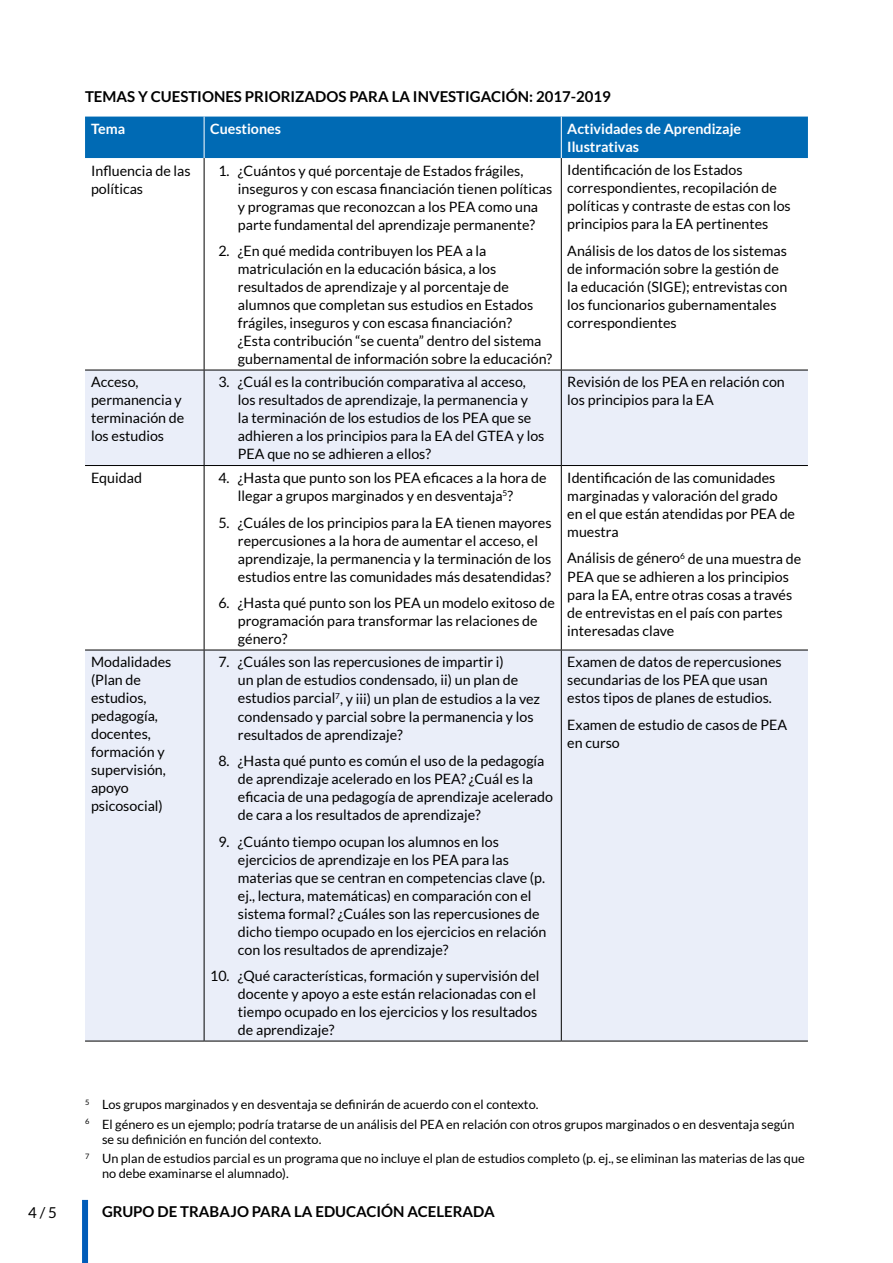
<style>
.page{position:relative;width:893px;height:1263px;background:#fff}
.page>*{position:absolute;margin:0;border:0;box-sizing:border-box;transform-origin:0 0}
.t1{font:700 15px "Lato";color:#000}
.t2{font:15px "Lato";color:#000}
.t3{font:14.25px/18px "Lato";color:#000}
.t4{font:700 14.25px/18px "Lato";color:#fff}
.t5{font:12.75px/19.2px "Lato";color:#000}
</style>
<div class="page">
<div style="left:85px;top:117px;width:723px;height:41px;background:#006ab4"></div>
<svg style="left:85px;top:371px;width:723px;height:670px;fill:#eaeef9"></svg>
<hr style="left:204px;top:158px;width:1px;height:212px;background:#000">
<hr style="left:561px;top:158px;width:1px;height:212px;background:#000">
<hr style="left:85px;top:370px;width:119px;height:1px;background:#000">
<hr style="left:204px;top:370px;width:357px;height:1px;background:#000">
<hr style="left:204px;top:370px;width:1px;height:95px;background:#000">
<hr style="left:561px;top:370px;width:247px;height:1px;background:#000">
<hr style="left:561px;top:370px;width:1px;height:95px;background:#000">
<hr style="left:85px;top:465px;width:119px;height:1px;background:#000">
<hr style="left:204px;top:465px;width:357px;height:1px;background:#000">
<hr style="left:204px;top:466px;width:1px;height:184px;background:#000">
<hr style="left:561px;top:465px;width:247px;height:1px;background:#000">
<hr style="left:561px;top:466px;width:1px;height:184px;background:#000">
<hr style="left:85px;top:650px;width:119px;height:1px;background:#000">
<hr style="left:204px;top:650px;width:357px;height:1px;background:#000">
<hr style="left:204px;top:650px;width:1px;height:391px;background:#000">
<hr style="left:561px;top:650px;width:247px;height:1px;background:#000">
<hr style="left:561px;top:650px;width:1px;height:391px;background:#000">
<hr style="left:85px;top:1041px;width:119px;height:1px;background:#000">
<hr style="left:204px;top:1041px;width:357px;height:1px;background:#000">
<hr style="left:561px;top:1041px;width:247px;height:1px;background:#000">
<hr style="left:204px;top:117px;width:1px;height:41px;background:#fff">
<hr style="left:561px;top:117px;width:1px;height:41px;background:#fff">
<div style="left:82px;top:1200px;width:6px;height:63px;background:#005cb9"></div>
<p class="t1" style="left:85px;top:88px;width:527px">TEMAS Y CUESTIONES PRIORIZADOS PARA LA INVESTIGACIÓN: 2017-2019</p>
<p class="t4" style="left:91px;top:120px;width:36px">Tema</p>
<p class="t4" style="left:210px;top:120px;width:72px">Cuestiones</p>
<p class="t4" style="left:567px;top:120px;width:175px">Actividades de Aprendizaje<br>Ilustrativas</p>
<p class="t3" style="left:91px;top:161px;width:101px">Influencia de las políticas</p>
<p class="t3" style="left:238px;top:161px;width:316px;text-indent:-20px">1. ¿Cuántos y qué porcentaje de Estados frágiles, inseguros y con escasa financiación tienen políticas y programas que reconozcan a los PEA como una parte fundamental del aprendizaje permanente?</p>
<p class="t3" style="left:238px;top:242px;width:316px;text-indent:-20px">2. ¿En qué medida contribuyen los PEA a la matriculación en la educación básica, a los resultados de aprendizaje y al porcentaje de alumnos que completan sus estudios en Estados frágiles, inseguros y con escasa financiación?<br>¿Esta contribución “se cuenta” dentro del sistema gubernamental de información sobre la educación?</p>
<p class="t3" style="left:567px;top:161px;width:225px">Identificación de los Estados correspondientes, recopilación de políticas y contraste de estas con los principios para la EA pertinentes</p>
<p class="t3" style="left:567px;top:242px;width:222px">Análisis de los datos de los sistemas de información sobre la gestión de la educación (SIGE); entrevistas con los funcionarios gubernamentales correspondientes</p>
<p class="t3" style="left:91px;top:373px;width:95px">Acceso, permanencia y terminación de los estudios</p>
<p class="t3" style="left:238px;top:373px;width:308px;text-indent:-20px">3. ¿Cuál es la contribución comparativa al acceso, los resultados de aprendizaje, la permanencia y<br>la terminación de los estudios de los PEA que se adhieren a los principios para la EA del GTEA y los PEA que no se adhieren a ellos?</p>
<p class="t3" style="left:567px;top:373px;width:219px">Revisión de los PEA en relación con los principios para la EA</p>
<p class="t3" style="left:91px;top:469px;width:52px">Equidad</p>
<p class="t3" style="left:238px;top:469px;width:310px;text-indent:-20px">4. ¿Hasta que punto son los PEA eficaces a la hora de llegar a grupos marginados y en desventaja<sup>5</sup>?</p>
<p class="t3" style="left:238px;top:513px;width:315px;text-indent:-20px">5. ¿Cuáles de los principios para la EA tienen mayores repercusiones a la hora de aumentar el acceso, el aprendizaje, la permanencia y la terminación de los estudios entre las comunidades más desatendidas?</p>
<p class="t3" style="left:238px;top:594px;width:319px;text-indent:-20px">6. ¿Hasta qué punto son los PEA un modelo exitoso de programación para transformar las relaciones de género?</p>
<p class="t3" style="left:567px;top:469px;width:229px">Identificación de las comunidades marginadas y valoración del grado en el que están atendidas por PEA de muestra</p>
<p class="t3" style="left:567px;top:549px;width:235px">Análisis de género<sup>6</sup> de una muestra de<br>PEA que se adhieren a los principios para la EA, entre otras cosas a través de entrevistas en el país con partes interesadas clave</p>
<p class="t3" style="left:91px;top:653px;width:82px">Modalidades (Plan de estudios, pedagogía, docentes, formación y supervisión, apoyo psicosocial)</p>
<p class="t3" style="left:238px;top:653px;width:304px;text-indent:-20px">7. ¿Cuáles son las repercusiones de impartir i)<br>un plan de estudios condensado, ii) un plan de estudios parcial<sup>7</sup>, y iii) un plan de estudios a la vez condensado y parcial sobre la permanencia y los resultados de aprendizaje?</p>
<p class="t3" style="left:238px;top:752px;width:317px;text-indent:-20px">8. ¿Hasta qué punto es común el uso de la pedagogía de aprendizaje acelerado en los PEA? ¿Cuál es la eficacia de una pedagogía de aprendizaje acelerado de cara a los resultados de aprendizaje?</p>
<p class="t3" style="left:238px;top:832px;width:310px;text-indent:-20px">9. ¿Cuánto tiempo ocupan los alumnos en los ejercicios de aprendizaje en los PEA para las materias que se centran en competencias clave (p. ej., lectura, matemáticas) en comparación con el sistema formal? ¿Cuáles son las repercusiones de dicho tiempo ocupado en los ejercicios en relación con los resultados de aprendizaje?</p>
<p class="t3" style="left:238px;top:967px;width:303px;text-indent:-28px">10. ¿Qué características, formación y supervisión del docente y apoyo a este están relacionadas con el tiempo ocupado en los ejercicios y los resultados de aprendizaje?</p>
<p class="t3" style="left:567px;top:653px;width:216px">Examen de datos de repercusiones secundarias de los PEA que usan estos tipos de planes de estudios.</p>
<p class="t3" style="left:567px;top:716px;width:221px">Examen de estudio de casos de PEA en curso</p>
<p class="t5" style="left:85px;top:1095px;width:711px"><sup>5</sup> Los grupos marginados y en desventaja se definirán de acuerdo con el contexto.<br><sup>6</sup> El género es un ejemplo; podría tratarse de un análisis del PEA en relación con otros grupos marginados o en desventaja según</p>
<p class="t5" style="left:85px;top:1129px;width:721px;text-indent:17px">se su definición en función del contexto.<br><sup>7</sup> Un plan de estudios parcial es un programa que no incluye el plan de estudios completo (p. ej., se eliminan las materias de las que</p>
<p class="t5" style="left:102px;top:1163px;width:188px">no debe examinarse el alumnado).</p>
<p class="t2" style="left:28px;top:1204px;width:30px">4 / 5</p>
<p class="t1" style="left:102px;top:1202px;width:394px">GRUPO DE TRABAJO PARA LA EDUCACIÓN ACELERADA</p>
</div>
